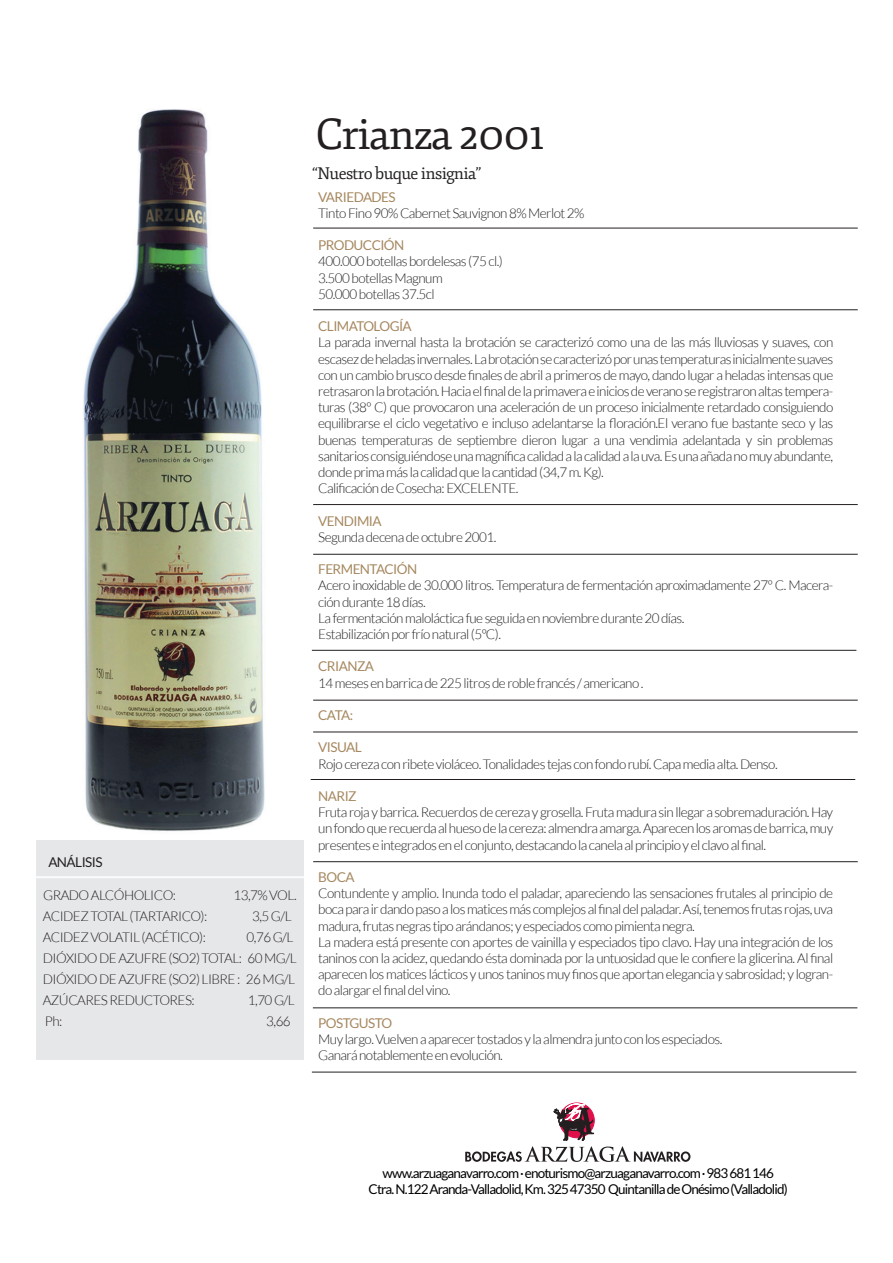
<style>
.page{position:relative;width:893px;height:1263px;background:#fff}
.page>*{position:absolute;margin:0;border:0;box-sizing:border-box;transform-origin:0 0}
.t1{font:42.9px "Fjord One";letter-spacing:-.04em;color:#231f20}
.t2{font:16.5px "Fjord One";letter-spacing:-.04em;color:#231f20}
.t3{font:300 13.5px/16.2px "Lato";letter-spacing:-.04em;color:#231f20}
.t4{font:13.5px/16.2px "Lato";letter-spacing:-.06em;color:#000001;text-align:center}
.t5{font:13.5px "Lato";letter-spacing:-.04em;color:#a68860}
.t6{font:13.5px "Lato";letter-spacing:-.04em;color:#231f20}
</style>
<div class="page">
<img style="left:83px;top:109px;width:242px;height:784px">
<div style="left:36px;top:840px;width:267px;height:220px;background:#e6e7e9"></div>
<svg style="left:465px;top:1103px;width:225px;height:59px"></svg>
<hr style="left:30px;top:877px;width:280px;height:1px;background:#fff">
<hr style="left:35px;top:876px;width:280px;height:1px;background:#fff">
<p class="t6" style="left:48px;top:854px;width:56px">ANÁLISIS</p>
<p class="t3" style="left:43px;top:887px;width:134px">GRADO ALCÓHOLICO:</p>
<p class="t3" style="left:233px;top:887px;width:65px">13,7% VOL.</p>
<p class="t3" style="left:43px;top:908px;width:166px">ACIDEZ TOTAL (TARTARICO):</p>
<p class="t3" style="left:252px;top:908px;width:41px">3,5 G/L</p>
<p class="t3" style="left:43px;top:929px;width:165px">ACIDEZ VOLATIL (ACÉTICO):</p>
<p class="t3" style="left:43px;top:927px;width:255px;line-height:21px;text-indent:204px">0,76 G/L<br>DIÓXIDO DE AZUFRE (SO2) TOTAL: 60 MG/L<br>DIÓXIDO DE AZUFRE (SO2) LIBRE : 26 MG/L<br>AZÚCARES REDUCTORES:</p>
<p class="t3" style="left:248px;top:992px;width:48px">1,70 G/L</p>
<p class="t3" style="left:45px;top:1013px;width:19px">Ph:</p>
<p class="t3" style="left:266px;top:1013px;width:26px">3,66</p>
<h1 class="t1" style="left:315px;top:109px;width:232px">Crianza 2001</h1>
<p class="t2" style="left:312px;top:163px;width:171px">“Nuestro buque insignia”</p>
<p class="t5" style="left:318px;top:189px;width:79px">VARIEDADES</p>
<p class="t3" style="left:318px;top:205px;width:268px">Tinto Fino 90% Cabernet Sauvignon 8% Merlot 2%</p>
<p class="t5" style="left:318px;top:238px;width:88px">PRODUCCIÓN</p>
<p class="t3" style="left:318px;top:253px;width:186px">400.000 botellas bordelesas (75 cl.)<br>3.500 botellas Magnum<br>50.000 botellas 37.5cl</p>
<p class="t5" style="left:318px;top:319px;width:95px">CLIMATOLOGÍA</p>
<p class="t3" style="left:318px;top:334px;width:517px">La parada invernal hasta la brotación se caracterizó como una de las más lluviosas y suaves, con escasez de heladas invernales. La brotación se caracterizó por unas temperaturas inicialmente suaves con un cambio brusco desde finales de abril a primeros de mayo, dando lugar a heladas intensas que retrasaron la brotación. Hacia el final de la primavera e inicios de verano se registraron altas tempera&shy;turas (38º C) que provocaron una aceleración de un proceso inicialmente retardado consiguiendo equilibrarse el ciclo vegetativo e incluso adelantarse la floración.El verano fue bastante seco y las buenas temperaturas de septiembre dieron lugar a una vendimia adelantada y sin problemas sanitarios consiguiéndose una magnífica calidad a la calidad a la uva. Es una añada no muy abundante, donde prima más la calidad que la cantidad (34,7 m. Kg).<br>Calificación de Cosecha: EXCELENTE.</p>
<p class="t5" style="left:318px;top:513px;width:65px">VENDIMIA</p>
<p class="t3" style="left:318px;top:529px;width:180px">Segunda decena de octubre 2001.</p>
<p class="t5" style="left:318px;top:562px;width:101px">FERMENTACIÓN</p>
<p class="t3" style="left:318px;top:577px;width:516px">Acero inoxidable de 30.000 litros. Temperatura de fermentación aproximadamente 27º C. Macera&shy;ción durante 18 días.<br>La fermentación maloláctica fue seguida en noviembre durante 20 días.<br>Estabilización por frío natural (5ºC).</p>
<p class="t5" style="left:318px;top:659px;width:57px">CRIANZA</p>
<p class="t3" style="left:318px;top:675px;width:327px">14 meses en barrica de 225 litros de roble francés / americano .</p>
<p class="t5" style="left:318px;top:708px;width:37px">CATA:</p>
<p class="t5" style="left:318px;top:740px;width:45px">VISUAL</p>
<p class="t3" style="left:318px;top:756px;width:461px">Rojo cereza con ribete violáceo. Tonalidades tejas con fondo rubí. Capa media alta. Denso.</p>
<p class="t5" style="left:318px;top:789px;width:40px">NARIZ</p>
<p class="t3" style="left:318px;top:804px;width:516px;text-align:justify">Fruta roja y barrica. Recuerdos de cereza y grosella. Fruta madura sin llegar a sobremaduración. Hay un fondo que recuerda al hueso de la cereza: almendra amarga. Aparecen los aromas de barrica, muy presentes e integrados en el conjunto, destacando la canela al principio y el clavo al final.</p>
<p class="t5" style="left:318px;top:870px;width:38px">BOCA</p>
<p class="t3" style="left:318px;top:885px;width:516px">Contundente y amplio. Inunda todo el paladar, apareciendo las sensaciones frutales al principio de boca para ir dando paso a los matices más complejos al final del paladar. Así, tenemos frutas rojas, uva madura, frutas negras tipo arándanos; y especiados como pimienta negra.<br>La madera está presente con aportes de vainilla y especiados tipo clavo. Hay una integración de los taninos con la acidez, quedando ésta dominada por la untuosidad que le confiere la glicerina. Al final aparecen los matices lácticos y unos taninos muy finos que aportan elegancia y sabrosidad; y logran&shy;do alargar el final del vino.</p>
<p class="t5" style="left:318px;top:1015px;width:76px">POSTGUSTO</p>
<p class="t3" style="left:318px;top:1031px;width:406px">Muy largo. Vuelven a aparecer tostados y la almendra junto con los especiados.<br>Ganará notablemente en evolución.</p>
<p class="t4" style="left:369px;top:1165px;width:421px">www.arzuaganavarro.com · enoturismo@arzuaganavarro.com · 983 681 146<br>Ctra. N.122 Aranda-Valladolid, Km. 325 47350 Quintanilla de Onésimo (Valladolid)</p>
</div>
